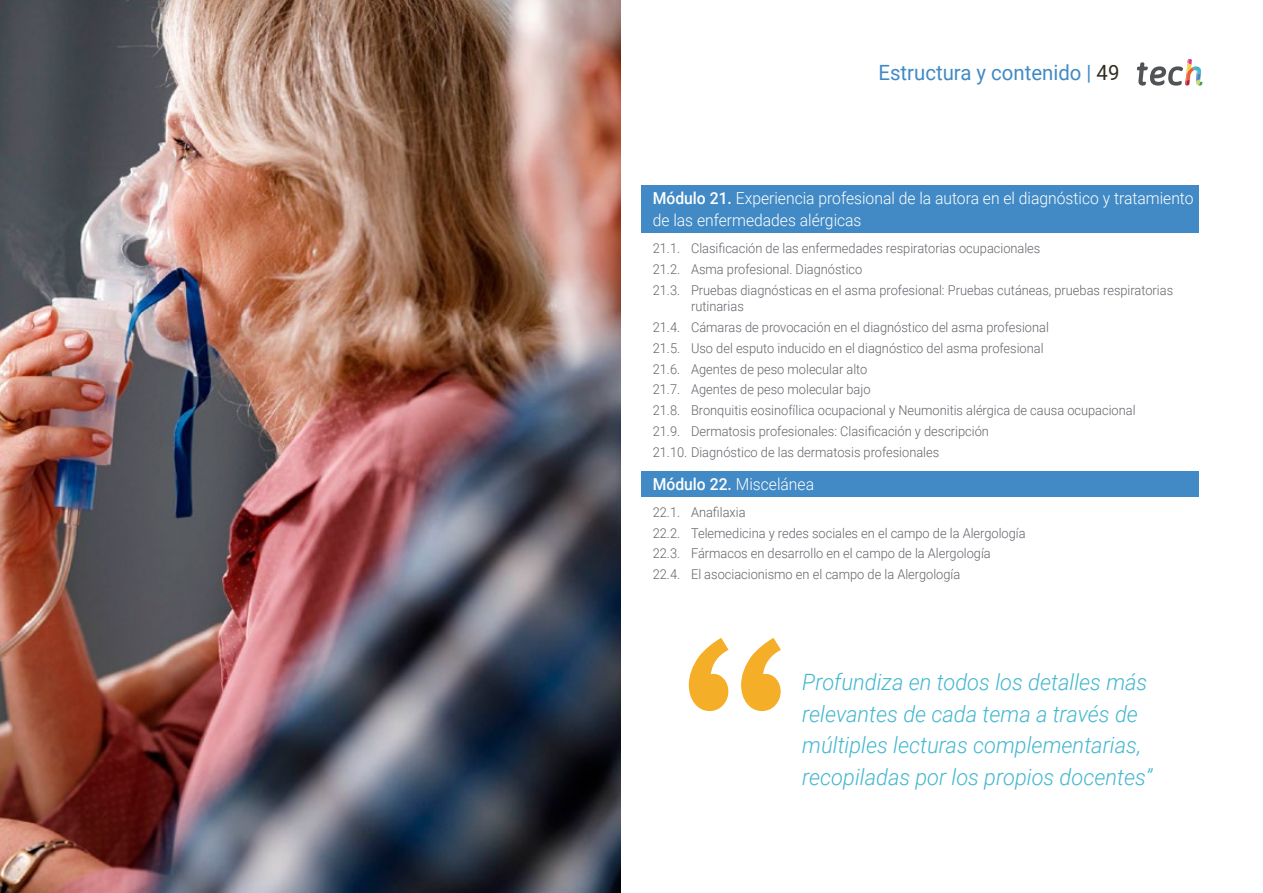
<style>
.page{position:relative;width:1263px;height:893px;background:#fff}
.page>*{position:absolute;margin:0;border:0;box-sizing:border-box;transform-origin:0 0}
.t1{font:italic 300 22.5px/31.5px "Roboto";color:#44b7cf}
.t2{font:21px "Roboto";color:#418ac5}
.t3{font:300 16.5px/22.5px "Roboto";color:#fff;scale:.95 1}
.t4{font:300 13.5px/20.7px "Roboto";color:#61646a;scale:.95 1}
.s1{color:#312e20}
.s2{font-weight:500}
</style>
<div class="page">
<img style="left:0;top:0;width:621px;height:893px">
<svg style="left:1137px;top:59px;width:65px;height:27px"></svg>
<div style="left:642px;top:185px;width:557px;height:47px;background:#418ac5"></div>
<div style="left:642px;top:471px;width:557px;height:25px;background:#418ac5"></div>
<svg style="left:689px;top:638px;width:92px;height:73px"></svg>
<h2 class="t2" style="left:878px;top:57px;width:242px">Estructura y contenido | <span class="s1">49</span></h2>
<p class="t3" style="left:653px;top:186px;width:571px"><span class="s2">Módulo 21.</span> Experiencia profesional de la autora en el diagnóstico y tratamiento de las enfermedades alérgicas</p>
<p class="t4" style="left:653px;top:238px;width:549px">21.1. Clasificación de las enfermedades respiratorias ocupacionales<br>21.2. Asma profesional. Diagnóstico<br>21.3. Pruebas diagnósticas en el asma profesional: Pruebas cutáneas, pruebas respiratorias</p>
<p class="t4" style="left:653px;top:296px;width:510px;text-indent:38px">rutinarias<br>21.4. Cámaras de provocación en el diagnóstico del asma profesional<br>21.5. Uso del esputo inducido en el diagnóstico del asma profesional<br>21.6. Agentes de peso molecular alto<br>21.7. Agentes de peso molecular bajo<br>21.8. Bronquitis eosinofílica ocupacional y Neumonitis alérgica de causa ocupacional 21.9. Dermatosis profesionales: Clasificación y descripción<br>21.10. Diagnóstico de las dermatosis profesionales</p>
<p class="t3" style="left:653px;top:472px;width:171px"><span class="s2">Módulo 22.</span> Miscelánea</p>
<p class="t4" style="left:653px;top:501px;width:394px">22.1. Anafilaxia<br>22.2. Telemedicina y redes sociales en el campo de la Alergología 22.3. Fármacos en desarrollo en el campo de la Alergología<br>22.4. El asociacionismo en el campo de la Alergología</p>
<h1 class="t1" style="left:802px;top:666px;width:352px">Profundiza en todos los detalles más relevantes de cada tema a través de múltiples lecturas complementarias, recopiladas por los propios docentes”</h1>
</div>
